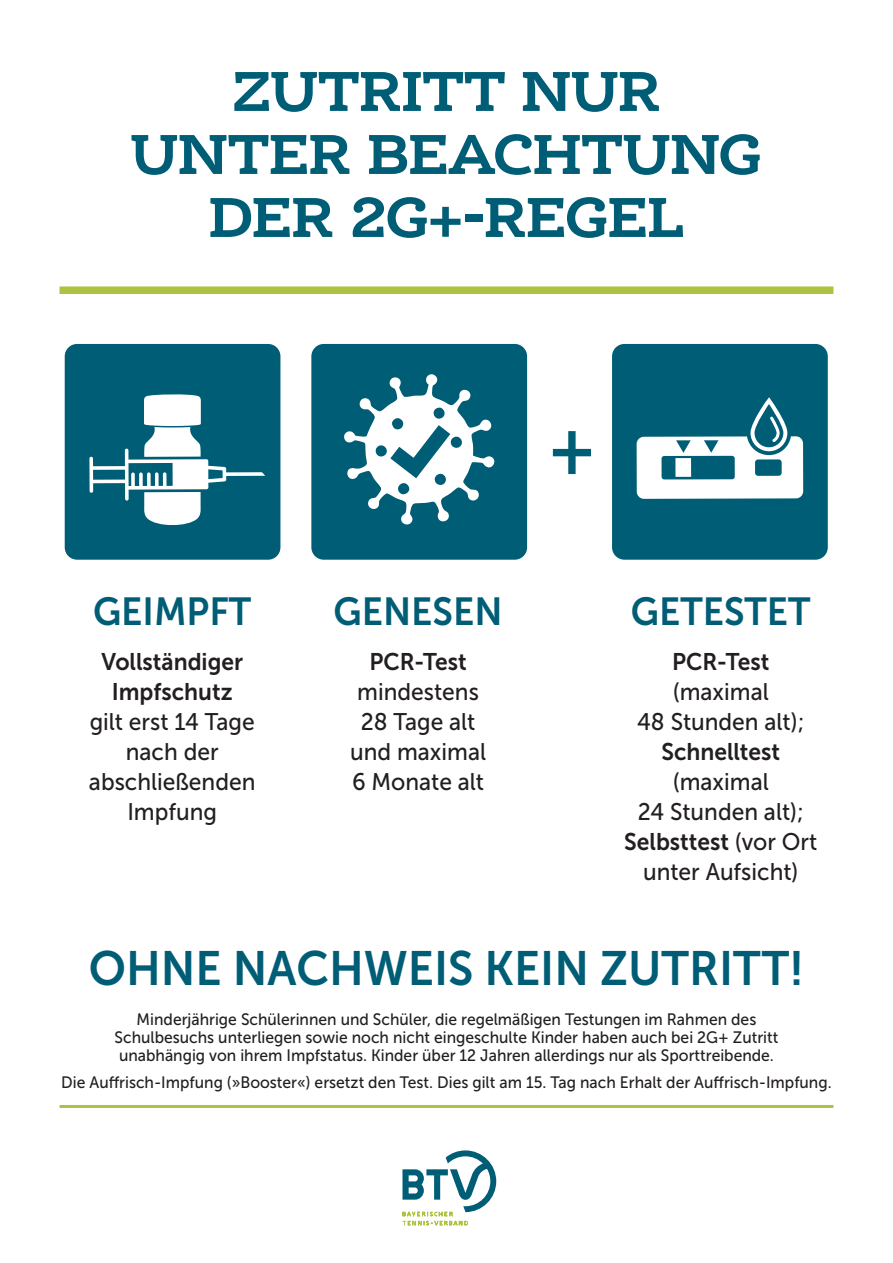
<style>
.page{position:relative;width:893px;height:1263px;background:#fff}
.page>*{position:absolute;margin:0;border:0;box-sizing:border-box;transform-origin:0 0}
.Fließtext{font:75px "Museo Sans 700";color:#005d76;scale:.95 1}
.Headline{font:700 60px "Ernestine Pro";letter-spacing:-.025em;color:#005d76}
.Fließtext-2{font:48px "Museo Sans 700";color:#005d76;scale:.95 1}
.Fließtext-3{font:39px "Museo Sans 700";color:#005d76;scale:.95 1}
.Fließtext-4{font:24px/30px "Museo Sans 500";color:#231f20;text-align:center;scale:.95 1}
.Fließtext-5{font:24px "Museo Sans 700";color:#231f20;scale:.95 1}
.Fließtext-6{font:16.5px/18px "Museo Sans 500";color:#231f20;text-align:center;scale:.95 1}
.s1{font-family:"Museo Sans 700"}
</style>
<div class="page">
<svg style="left:402px;top:1150px;width:94px;height:75px"></svg>
<div style="left:60px;top:286px;width:773px;height:8px;background:#abc33f"></div>
<hr style="left:60px;top:1105px;width:773px;height:3px;background:#abc33f">
<div style="left:65px;top:344px;width:215px;height:216px;background:#005d76;border-radius:12px"></div>
<svg style="left:89px;top:394px;width:176px;height:131px"></svg>
<div style="left:311px;top:344px;width:216px;height:216px;background:#005d76;border-radius:12px"></div>
<svg style="left:344px;top:374px;width:151px;height:151px"></svg>
<div style="left:612px;top:344px;width:216px;height:216px;background:#005d76;border-radius:12px"></div>
<svg style="left:637px;top:397px;width:166px;height:102px"></svg>
<p class="Headline" style="left:232px;top:52px;width:431px">ZUTRITT NUR</p>
<p class="Headline" style="left:130px;top:115px;width:634px">UNTER BEACHTUNG</p>
<p class="Headline" style="left:208px;top:178px;width:478px">DER 2G+-REGEL</p>
<p class="Fließtext-3" style="left:93px;top:589px;width:168px">GEIMPFT</p>
<p class="Fließtext-5" style="left:101px;top:648px;width:151px">Vollständiger</p>
<p class="Fließtext-5" style="left:112px;top:678px;width:129px">Impfschutz</p>
<p class="Fließtext-4" style="left:90px;top:706px;width:175px">gilt erst 14 Tage</p>
<p class="Fließtext-4" style="left:126px;top:736px;width:99px">nach der</p>
<p class="Fließtext-4" style="left:89px;top:766px;width:177px">abschließenden<br>Impfung</p>
<p class="Fließtext-3" style="left:334px;top:589px;width:179px">GENESEN</p>
<p class="Fließtext-5" style="left:369px;top:648px;width:104px">PCR-Test</p>
<p class="Fließtext-4" style="left:357px;top:676px;width:130px">mindestens</p>
<p class="Fließtext-4" style="left:361px;top:706px;width:122px">28 Tage alt</p>
<p class="Fließtext-4" style="left:350px;top:736px;width:145px">und maximal</p>
<p class="Fließtext-4" style="left:352px;top:766px;width:141px">6 Monate alt</p>
<p class="Fließtext" style="left:549px;top:406px;width:49px">+</p>
<p class="Fließtext-3" style="left:631px;top:589px;width:191px">GETESTET</p>
<p class="Fließtext-5" style="left:672px;top:648px;width:104px">PCR-Test</p>
<p class="Fließtext-4" style="left:637px;top:676px;width:178px">(maximal<br>48 Stunden alt);</p>
<p class="Fließtext-5" style="left:661px;top:738px;width:126px">Schnelltest</p>
<p class="Fließtext-4" style="left:638px;top:766px;width:176px">(maximal<br>24 Stunden alt);</p>
<p class="Fließtext-4" style="left:624px;top:826px;width:205px"><span class="s1">Selbsttest</span> (vor Ort unter Aufsicht)</p>
<p class="Fließtext-2" style="left:89px;top:942px;width:754px">OHNE NACHWEIS KEIN ZUTRITT!</p>
<p class="Fließtext-6" style="left:115px;top:1010px;width:700px">Minderjährige Schülerinnen und Schüler, die regelmäßigen Testungen im Rahmen des<br>Schulbesuchs unterliegen sowie noch nicht eingeschulte Kinder haben auch bei 2G+ Zutritt unabhängig von ihrem Impfstatus. Kinder über 12 Jahren allerdings nur als Sporttreibende.</p>
<p class="Fließtext-6" style="left:61px;top:1073px;width:812px">Die Auffrisch-Impfung (»Booster«) ersetzt den Test. Dies gilt am 15. Tag nach Erhalt der Auffrisch-Impfung.</p>
</div>
